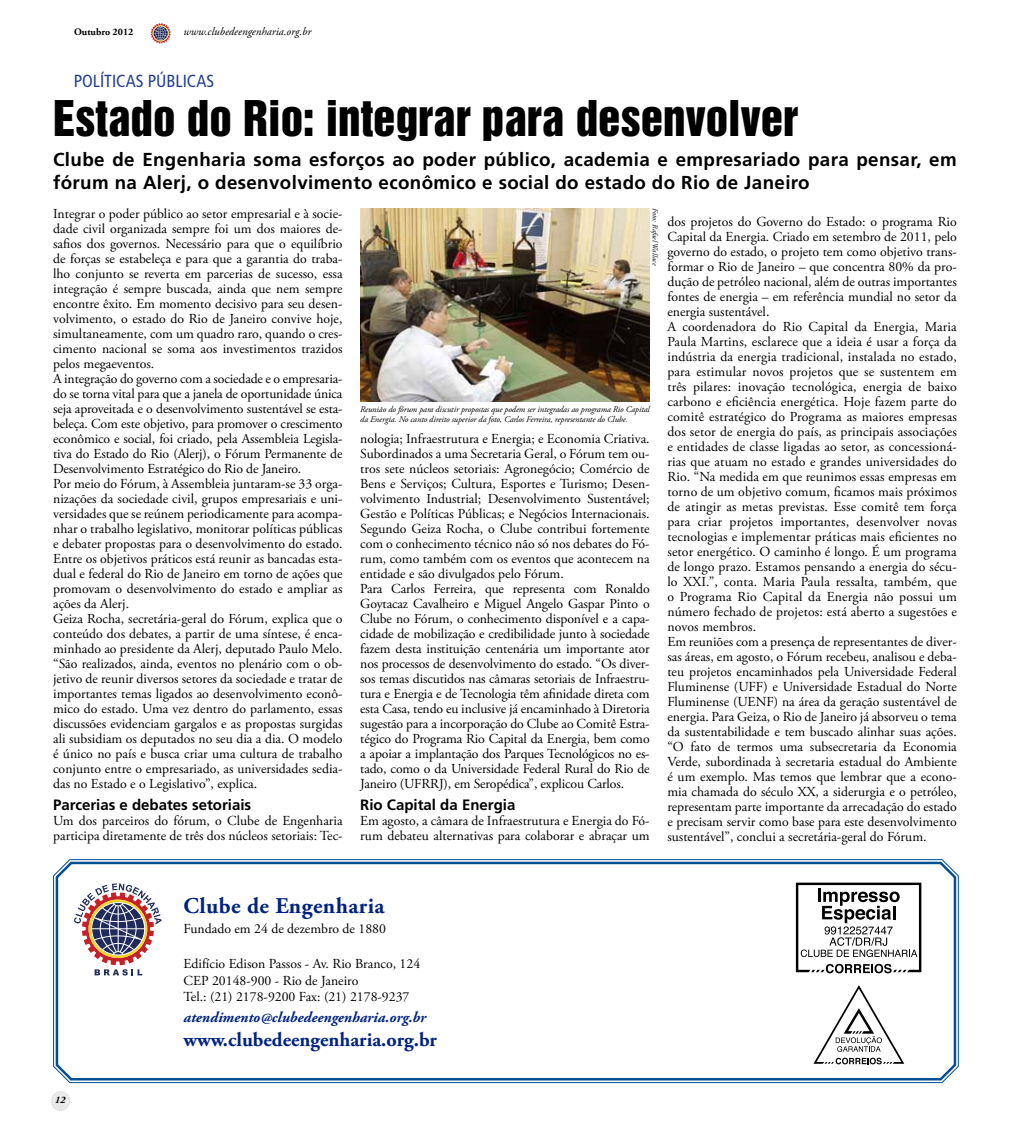
<style>
.page{position:relative;width:1010px;height:1134px;background:#fff}
.page>*{position:absolute;margin:0;border:0;box-sizing:border-box;transform-origin:0 0}
.t1{font:45px "Helvetica Inserat LT Std";color:#000}
.t2{font:700 22.5px "Adobe Garamond Pro";letter-spacing:.02em;color:#002381}
.t3{font:700 20px "Adobe Garamond Pro";color:#002381}
.t4{font:700 18.75px/22.5px "Frutiger";letter-spacing:.02em;color:#000}
.t5{font:condensed 17.5px "Frutiger";color:#25408f}
.t6{font:700 15px "Frutiger";color:#000}
.t7{font:italic 700 15px "Adobe Garamond Pro";color:#002381}
.t8{font:13.75px/15px "Adobe Garamond Pro";color:#000}
.t9{font:italic 11.25px "Adobe Garamond Pro";color:#000}
.t10{font:700 10px "Adobe Garamond Pro";color:#000}
.t11{font:italic 700 10px "Adobe Garamond Pro";color:#000}
.t12{font:italic 8.75px/10px "Adobe Garamond Pro";letter-spacing:-.01em;color:#000}
.t13{font:italic 7.5px "Adobe Garamond Pro";letter-spacing:.005em;color:#000}
</style>
<div class="page">
<img style="left:51px;top:1091px;width:18px;height:19px">
<svg style="left:151px;top:23px;width:20px;height:20px"></svg>
<svg style="left:53px;top:859px;width:906px;height:225px"></svg>
<div style="left:56px;top:862px;width:900px;height:218px;border:2px solid #004f93;border-radius:14px"></div>
<div style="left:796px;top:883px;width:125px;height:89px;border:2px solid #000"></div>
<hr style="left:818px;top:888px;width:3px;height:14px;background:#000">
<svg style="left:801px;top:891px;width:116px;height:66px"></svg>
<svg style="left:808px;top:964px;width:101px;height:11px"></svg>
<svg style="left:812px;top:983px;width:94px;height:82px"></svg>
<svg style="left:74px;top:883px;width:88px;height:92px"></svg>
<img style="left:360px;top:208px;width:290px;height:193px">
<p class="t10" style="left:74px;top:26px;width:61px">Outubro 2012</p>
<p class="t9" style="left:183px;top:24px;width:129px">www.clubedeengenharia.org.br</p>
<p class="t5" style="left:74px;top:71px;width:142px">POLÍTICAS PÚBLICAS</p>
<h1 class="t1" style="left:53px;top:91px;width:746px">Estado do Rio: integrar para desenvolver</h1>
<h3 class="t4" style="left:53px;top:148px;width:905px">Clube de Engenharia soma esforços ao poder público, academia e empresariado para pensar, em fórum na Alerj, o desenvolvimento econômico e social do estado do Rio de Janeiro</h3>
<p class="t8" style="left:53px;top:207px;width:291px">Integrar o poder público ao setor empresarial e à socie&shy;dade civil organizada sempre foi um dos maiores de&shy;safios dos governos. Necessário para que o equilíbrio de forças se estabeleça e para que a garantia do traba&shy;lho conjunto se reverta em parcerias de sucesso, essa integração é sempre buscada, ainda que nem sempre encontre êxito. Em momento decisivo para seu desen&shy;volvimento, o estado do Rio de Janeiro convive hoje, simultaneamente, com um quadro raro, quando o cres&shy;cimento nacional se soma aos investimentos trazidos pelos megaeventos.<br>A integração do governo com a sociedade e o empresaria&shy;do se torna vital para que a janela de oportunidade única seja aproveitada e o desenvolvimento sustentável se esta&shy;beleça. Com este objetivo, para promover o crescimento econômico e social, foi criado, pela Assembleia Legisla&shy;tiva do Estado do Rio (Alerj), o Fórum Permanente de Desenvolvimento Estratégico do Rio de Janeiro.<br>Por meio do Fórum, à Assembleia juntaram-se 33 orga&shy;nizações da sociedade civil, grupos empresariais e uni&shy;versidades que se reúnem periodicamente para acompa&shy;nhar o trabalho legislativo, monitorar políticas públicas e debater propostas para o desenvolvimento do estado.<br>Entre os objetivos práticos está reunir as bancadas esta&shy;dual e federal do Rio de Janeiro em torno de ações que promovam o desenvolvimento do estado e ampliar as ações da Alerj.<br>Geiza Rocha, secretária-geral do Fórum, explica que o conteúdo dos debates, a partir de uma síntese, é enca&shy;minhado ao presidente da Alerj, deputado Paulo Melo. “São realizados, ainda, eventos no plenário com o ob&shy;jetivo de reunir diversos setores da sociedade e tratar de importantes temas ligados ao desenvolvimento econô&shy;mico do estado. Uma vez dentro do parlamento, essas discussões evidenciam gargalos e as propostas surgidas ali subsidiam os deputados no seu dia a dia. O modelo é único no país e busca criar uma cultura de trabalho conjunto entre o empresariado, as universidades sedia&shy;das no Estado e o Legislativo”, explica.</p>
<p class="t6" style="left:53px;top:796px;width:200px">Parcerias e debates setoriais</p>
<p class="t8" style="left:53px;top:814px;width:291px">Um dos parceiros do fórum, o Clube de Engenharia participa diretamente de três dos núcleos setoriais: Tec-</p>
<p class="t13" style="left:660px;top:208px;width:59px;rotate:90deg">Foto: Rafael Wallace</p>
<p class="t8" style="left:667px;top:214px;width:291px">dos projetos do Governo do Estado: o programa Rio Capital da Energia. Criado em setembro de 2011, pelo governo do estado, o projeto tem como objetivo trans&shy;formar o Rio de Janeiro – que concentra 80% da pro&shy;dução de petróleo nacional, além de outras importantes fontes de energia – em referência mundial no setor da energia sustentável.<br>A coordenadora do Rio Capital da Energia, Maria Paula Martins, esclarece que a ideia é usar a força da indústria da energia tradicional, instalada no estado, para estimular novos projetos que se sustentem em três pilares: inovação tecnológica, energia de baixo carbono e eficiência energética. Hoje fazem parte do comitê estratégico do Programa as maiores empresas dos setor de energia do país, as principais associações e entidades de classe ligadas ao setor, as concessioná&shy;rias que atuam no estado e grandes universidades do Rio. “Na medida em que reunimos essas empresas em torno de um objetivo comum, ficamos mais próximos de atingir as metas previstas. Esse comitê tem força para criar projetos importantes, desenvolver novas tecnologias e implementar práticas mais eficientes no setor energético. O caminho é longo. É um programa de longo prazo. Estamos pensando a energia do sécu&shy;lo XXI.”, conta. Maria Paula ressalta, também, que o Programa Rio Capital da Energia não possui um número fechado de projetos: está aberto a sugestões e novos membros.<br>Em reuniões com a presença de representantes de diver&shy;sas áreas, em agosto, o Fórum recebeu, analisou e deba&shy;teu projetos encaminhados pela Universidade Federal Fluminense (UFF) e Universidade Estadual do Norte Fluminense (UENF) na área da geração sustentável de energia. Para Geiza, o Rio de Janeiro já absorveu o tema da sustentabilidade e tem buscado alinhar suas ações. “O fato de termos uma subsecretaria da Economia Verde, subordinada à secretaria estadual do Ambiente é um exemplo. Mas temos que lembrar que a econo&shy;mia chamada do século XX, a siderurgia e o petróleo, representam parte importante da arrecadação do estado e precisam servir como base para este desenvolvimento sustentável”, conclui a secretária-geral do Fórum.</p>
<p class="t12" style="left:360px;top:404px;width:291px">Reunião do fórum para discutir propostas que podem ser integradas ao programa Rio Capital da Energia. No canto direito superior da foto, Carlos Ferreira, representante do Clube.</p>
<p class="t8" style="left:360px;top:432px;width:291px">nologia; Infraestrutura e Energia; e Economia Criativa.<br>Subordinados a uma Secretaria Geral, o Fórum tem ou&shy;tros sete núcleos setoriais: Agronegócio; Comércio de Bens e Serviços; Cultura, Esportes e Turismo; Desen&shy;volvimento Industrial; Desenvolvimento Sustentável; Gestão e Políticas Públicas; e Negócios Internacionais.<br>Segundo Geiza Rocha, o Clube contribui fortemente com o conhecimento técnico não só nos debates do Fó&shy;rum, como também com os eventos que acontecem na entidade e são divulgados pelo Fórum.<br>Para Carlos Ferreira, que representa com Ronaldo Goytacaz Cavalheiro e Miguel Angelo Gaspar Pinto o Clube no Fórum, o conhecimento disponível e a capa&shy;cidade de mobilização e credibilidade junto à sociedade fazem desta instituição centenária um importante ator nos processos de desenvolvimento do estado. “Os diver&shy;sos temas discutidos nas câmaras setoriais de Infraestru&shy;tura e Energia e de Tecnologia têm afinidade direta com esta Casa, tendo eu inclusive já encaminhado à Diretoria sugestão para a incorporação do Clube ao Comitê Estra&shy;tégico do Programa Rio Capital da Energia, bem como a apoiar a implantação dos Parques Tecnológicos no es&shy;tado, como o da Universidade Federal Rural do Rio de Janeiro (UFRRJ), em Seropédica”, explicou Carlos.</p>
<p class="t6" style="left:360px;top:796px;width:157px">Rio Capital da Energia</p>
<p class="t8" style="left:360px;top:814px;width:291px">Em agosto, a câmara de Infraestrutura e Energia do Fó&shy;rum debateu alternativas para colaborar e abraçar um</p>
<p class="t11" style="left:55px;top:1094px;width:12px">12</p>
<h2 class="t2" style="left:183px;top:892px;width:203px">Clube de Engenharia</h2>
<p class="t8" style="left:183px;top:921px;width:204px">Fundado em 24 de dezembro de 1880</p>
<p class="t8" style="left:183px;top:956px;width:238px;line-height:16.5px">Edifício Edison Passos - Av. Rio Branco, 124<br>CEP 20148-900 - Rio de Janeiro<br>Tel.: (21) 2178-9200 Fax: (21) 2178-9237</p>
<p class="t7" style="left:183px;top:1009px;width:244px">atendimento@clubedeengenharia.org.br</p>
<h3 class="t3" style="left:183px;top:1028px;width:255px">www.clubedeengenharia.org.br</h3>
</div>
